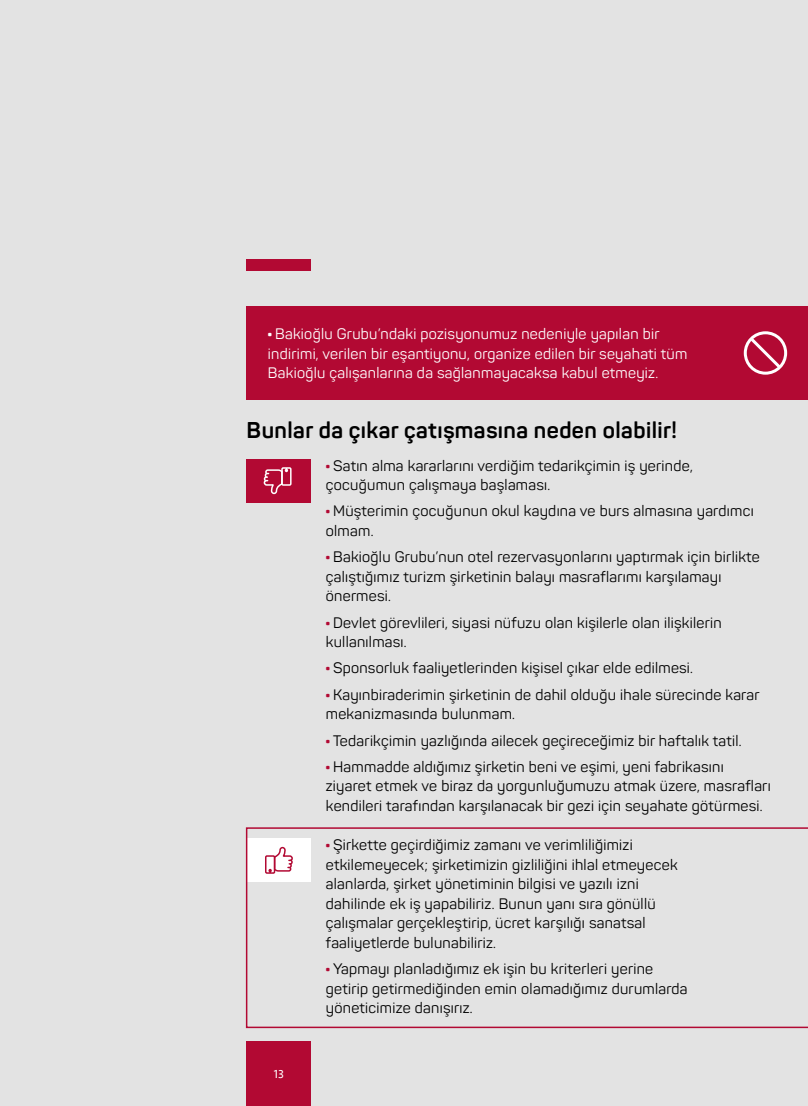
<style>
.page{position:relative;width:808px;height:1106px;background:#e3e3e3}
.page>*{position:absolute;margin:0;border:0;box-sizing:border-box;transform-origin:0 0}
.t1{font:700 22.5px "Panton";letter-spacing:.02em;color:#000}
.t2{font:15px/19.5px "Panton";letter-spacing:.02em;color:#000}
.t3{font:15px/19.5px "Panton";letter-spacing:.02em;color:#fff}
.t4{font:12px "Seravek";color:#fff}
.s1{font-weight:900}
.s2{font-weight:900;color:#b20933}
</style>
<div class="page">
<div style="left:247px;top:1041px;width:64px;height:65px;background:#b20933"></div>
<div style="left:247px;top:259px;width:64px;height:11px;background:#b20933"></div>
<div style="left:247px;top:459px;width:64px;height:43px;background:#b20933"></div>
<svg style="left:263px;top:467px;width:29px;height:28px"></svg>
<div style="left:247px;top:306px;width:561px;height:93px;background:#b20933"></div>
<div style="left:744px;top:331px;width:43px;height:44px;border:3px solid #fff;border-radius:50%"></div>
<svg style="left:746px;top:334px;width:38px;height:38px"></svg>
<svg style="left:246px;top:827px;width:562px;height:201px"></svg>
<p class="t3" style="left:268px;top:324px;width:421px"><span class="s1">∙</span> Bakioğlu Grubu’ndaki pozisyonumuz nedeniyle yapılan bir indirimi, verilen bir eşantiyonu, organize edilen bir seyahati tüm<br>Bakioğlu çalışanlarına da sağlanmayacaksa kabul etmeyiz.</p>
<h1 class="t1" style="left:247px;top:416px;width:432px">Bunlar da çıkar çatışmasına neden olabilir!</h1>
<p class="t2" style="left:326px;top:455px;width:368px"><span class="s2">∙</span> Satın alma kararlarını verdiğim tedarikçimin iş yerinde, çocuğumun çalışmaya başlaması.</p>
<p class="t2" style="left:326px;top:501px;width:429px"><span class="s2">∙</span> Müşterimin çocuğunun okul kaydına ve burs almasına yardımcı olmam.</p>
<p class="t2" style="left:326px;top:547px;width:435px"><span class="s2">∙</span> Bakioğlu Grubu’nun otel rezervasyonlarını yaptırmak için birlikte çalıştığımız turizm şirketinin balayı masraflarımı karşılamayı önermesi.</p>
<p class="t2" style="left:326px;top:612px;width:397px"><span class="s2">∙</span> Devlet görevlileri, siyasi nüfuzu olan kişilerle olan ilişkilerin kullanılması.</p>
<p class="t2" style="left:326px;top:655px;width:435px;line-height:26.2px"><span class="s2">∙</span> Sponsorluk faaliyetlerinden kişisel çıkar elde edilmesi.<br><span class="s2">∙</span> Kayınbiraderimin şirketinin de dahil olduğu ihale sürecinde karar</p>
<p class="t2" style="left:326px;top:700px;width:417px;line-height:26.2px">mekanizmasında bulunmam.<br><span class="s2">∙</span> Tedarikçimin yazlığında ailecek geçireceğimiz bir haftalık tatil. <span class="s2">∙</span> Hammadde aldığımız şirketin beni ve eşimi, yeni fabrikasını</p>
<p class="t2" style="left:326px;top:776px;width:446px">ziyaret etmek ve biraz da yorgunluğumuzu atmak üzere, masrafları kendileri tarafından karşılanacak bir gezi için seyahate götürmesi.</p>
<p class="t2" style="left:326px;top:835px;width:353px"><span class="s2">∙</span> Şirkette geçirdiğimiz zamanı ve verimliliğimizi etkilemeyecek; şirketimizin gizliliğini ihlal etmeyecek alanlarda, şirket yönetiminin bilgisi ve yazılı izni dahilinde ek iş yapabiliriz. Bunun yanı sıra gönüllü çalışmalar gerçekleştirip, ücret karşılığı sanatsal faaliyetlerde bulunabiliriz.</p>
<p class="t2" style="left:326px;top:959px;width:363px"><span class="s2">∙</span> Yapmayı planladığımız ek işin bu kriterleri yerine getirip getirmediğinden emin olamadığımız durumlarda yöneticimize danışırız.</p>
<p class="t4" style="left:274px;top:1064px;width:12px">13</p>
</div>
